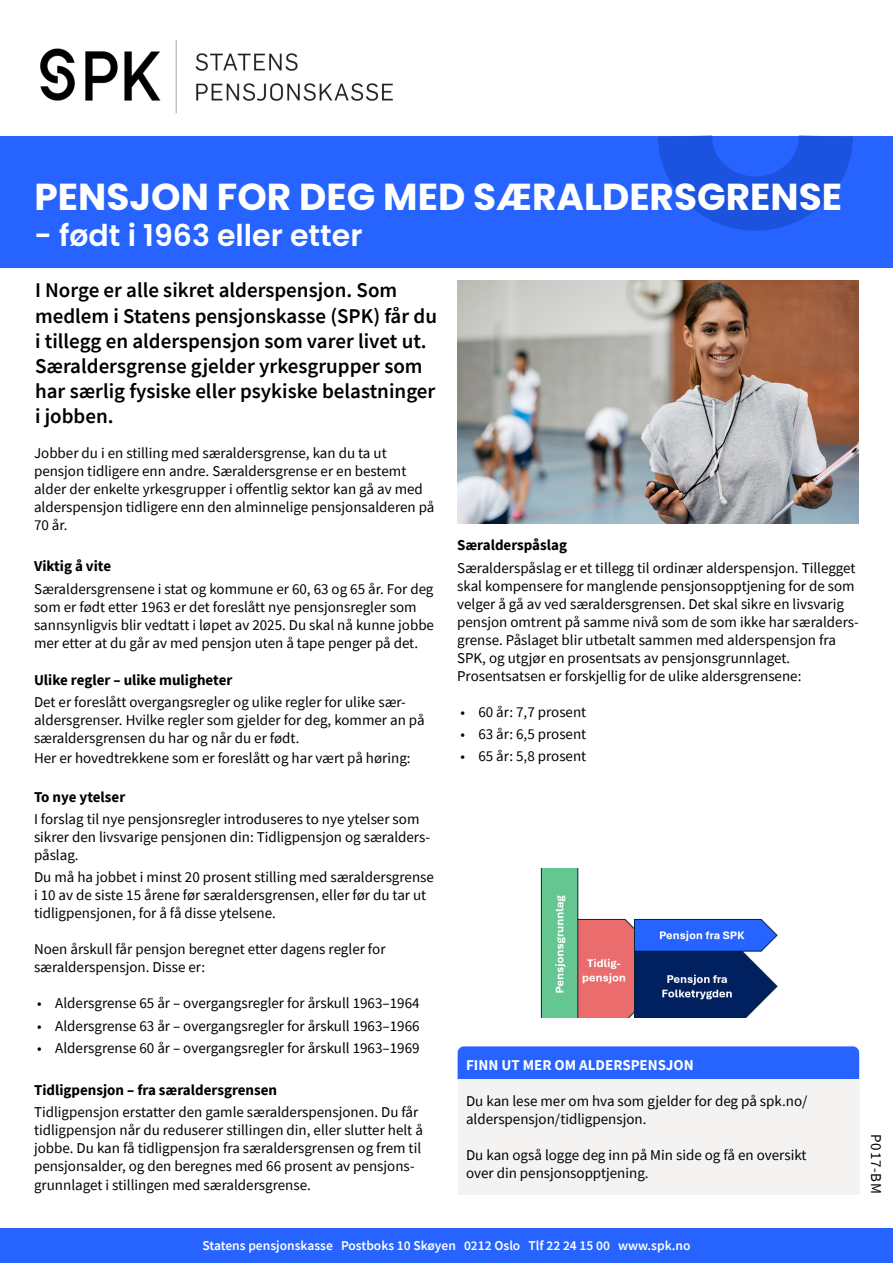
<style>
.page{position:relative;width:893px;height:1263px;background:#fff}
.page>*{position:absolute;margin:0;border:0;box-sizing:border-box;transform-origin:0 0}
.Tittel_Faktaark_Poppins_bold_30pt{font:700 37.5px "Poppins";color:#fff}
.Tittel_Faktaark_Poppins_bold_30pt-2{font:600 30px "Poppins";color:#fff}
.Ingress_Faktaark_Source_semibold_14pt{font:600 21px/25.2px "Source Sans Pro";color:#000}
.Brødtekst_Source_Regular_10pt{font:15px/18px "Source Sans Pro";color:#000}
.Tekst_grå_boks{font:15px/18px "Source Sans Pro";color:#000}
.Mellomtittel_Sort_Source_Bold_10_pt{font:700 15px "Source Sans Pro";color:#000}
.Mellomtittel_Hvit_Source_Bold_10pt{font:700 15px "Source Sans Pro";color:#fff}
.Mellomtittel_Sort_Source_Bold_10_pt-2{font:15px "Source Sans Pro";letter-spacing:.05em;color:#000}
.t1{font:600 13.5px "Source Sans Pro";color:#fff}
</style>
<div class="page">
<div style="left:0;top:1229px;width:893px;height:34px;background:#2663ff"></div>
<div style="left:0;top:136px;width:893px;height:132px;background:#2663ff"></div>
<svg style="left:658px;top:135px;width:195px;height:96px"></svg>
<img style="left:40px;top:39px;width:353px;height:75px">
<div style="left:458px;top:1046px;width:401px;height:39px;background:#2663ff;border-radius:6px"></div>
<div style="left:458px;top:1079px;width:402px;height:116px;background:#f5f3f2"></div>
<img style="left:457px;top:281px;width:402px;height:242px">
<img style="left:540px;top:868px;width:237px;height:149px">
<p class="Tittel_Faktaark_Poppins_bold_30pt" style="left:35px;top:175px;width:809px">PENSJON FOR DEG MED SÆRALDERSGRENSE</p>
<p class="Tittel_Faktaark_Poppins_bold_30pt-2" style="left:35px;top:218px;width:329px">- født i 1963 eller etter</p>
<p class="Ingress_Faktaark_Source_semibold_14pt" style="left:35px;top:278px;width:403px">I Norge er alle sikret alderspensjon. Som medlem i Statens pensjonskasse (SPK) får du i tillegg en alderspensjon som varer livet ut.<br>Særaldersgrense gjelder yrkesgrupper som har særlig fysiske eller psykiske belastninger i jobben.</p>
<p class="Brødtekst_Source_Regular_10pt" style="left:34px;top:443px;width:402px">Jobber du i en stilling med særaldersgrense, kan du ta ut pensjon tidligere enn andre. Særaldersgrense er en bestemt alder der enkelte yrkesgrupper i offentlig sektor kan gå av med alderspensjon tidligere enn den alminnelige pensjonsalderen på 70 år.</p>
<p class="Mellomtittel_Sort_Source_Bold_10_pt" style="left:34px;top:556px;width:79px">Viktig å vite</p>
<p class="Brødtekst_Source_Regular_10pt" style="left:34px;top:579px;width:402px">Særaldersgrensene i stat og kommune er 60, 63 og 65 år. For deg som er født etter 1963 er det foreslått nye pensjonsregler som sannsynligvis blir vedtatt i løpet av 2025. Du skal nå kunne jobbe mer etter at du går av med pensjon uten å tape penger på det.</p>
<p class="Mellomtittel_Sort_Source_Bold_10_pt" style="left:34px;top:670px;width:200px">Ulike regler – ulike muligheter</p>
<p class="Brødtekst_Source_Regular_10pt" style="left:34px;top:693px;width:392px">Det er foreslått overgangsregler og ulike regler for ulike sær&shy;aldersgrenser. Hvilke regler som gjelder for deg, kommer an på særaldersgrensen du har og når du er født.</p>
<p class="Brødtekst_Source_Regular_10pt" style="left:34px;top:749px;width:378px">Her er hovedtrekkene som er foreslått og har vært på høring:</p>
<p class="Mellomtittel_Sort_Source_Bold_10_pt" style="left:34px;top:787px;width:93px">To nye ytelser</p>
<p class="Brødtekst_Source_Regular_10pt" style="left:34px;top:810px;width:398px">I forslag til nye pensjonsregler introduseres to nye ytelser som sikrer den livsvarige pensjonen din: Tidligpensjon og særalders&shy;påslag.</p>
<p class="Brødtekst_Source_Regular_10pt" style="left:34px;top:868px;width:401px">Du må ha jobbet i minst 20 prosent stilling med særaldersgrense i 10 av de siste 15 årene før særaldersgrensen, eller før du tar ut tidligpensjonen, for å få disse ytelsene.</p>
<p class="Brødtekst_Source_Regular_10pt" style="left:34px;top:940px;width:353px">Noen årskull får pensjon beregnet etter dagens regler for</p>
<p class="Brødtekst_Source_Regular_10pt" style="left:34px;top:958px;width:173px">særalderspensjon. Disse er:</p>
<p class="Brødtekst_Source_Regular_10pt" style="left:37px;top:994px;width:384px">• Aldersgrense 65 år – overgangsregler for årskull 1963–1964</p>
<p class="Brødtekst_Source_Regular_10pt" style="left:37px;top:1016px;width:384px">• Aldersgrense 63 år – overgangsregler for årskull 1963–1966</p>
<p class="Brødtekst_Source_Regular_10pt" style="left:37px;top:1039px;width:384px">• Aldersgrense 60 år – overgangsregler for årskull 1963–1969</p>
<p class="Mellomtittel_Sort_Source_Bold_10_pt" style="left:34px;top:1079px;width:245px">Tidligpensjon – fra særaldersgrensen</p>
<p class="Brødtekst_Source_Regular_10pt" style="left:34px;top:1103px;width:390px">Tidligpensjon erstatter den gamle særalderspensjonen. Du får tidligpensjon når du reduserer stillingen din, eller slutter helt å jobbe. Du kan få tidligpensjon fra særaldersgrensen og frem til pensjonsalder, og den beregnes med 66 prosent av pensjons-</p>
<p class="Brødtekst_Source_Regular_10pt" style="left:34px;top:1176px;width:278px">grunnlaget i stillingen med særaldersgrense.</p>
<p class="Mellomtittel_Sort_Source_Bold_10_pt" style="left:457px;top:535px;width:111px">Særalderspåslag</p>
<p class="Brødtekst_Source_Regular_10pt" style="left:457px;top:558px;width:403px">Særalderspåslag er et tillegg til ordinær alderspensjon. Tillegget skal kompensere for manglende pensjonsopptjening for de som velger å gå av ved særaldersgrensen. Det skal sikre en livsvarig pensjon omtrent på samme nivå som de som ikke har særalders&shy;grense. Påslaget blir utbetalt sammen med alderspensjon fra SPK, og utgjør en prosentsats av pensjonsgrunnlaget.<br>Prosentsatsen er forskjellig for de ulike aldersgrensene:</p>
<p class="Brødtekst_Source_Regular_10pt" style="left:460px;top:702px;width:127px">• 60 år: 7,7 prosent</p>
<p class="Brødtekst_Source_Regular_10pt" style="left:460px;top:725px;width:127px">• 63 år: 6,5 prosent</p>
<p class="Brødtekst_Source_Regular_10pt" style="left:460px;top:747px;width:127px">• 65 år: 5,8 prosent</p>
<p class="Mellomtittel_Hvit_Source_Bold_10pt" style="left:466px;top:1055px;width:229px">FINN UT MER OM ALDERSPENSJON</p>
<p class="Tekst_grå_boks" style="left:466px;top:1092px;width:343px">Du kan lese mer om hva som gjelder for deg på spk.no/ alderspensjon/tidligpensjon.</p>
<p class="Tekst_grå_boks" style="left:466px;top:1146px;width:342px">Du kan også logge deg inn på Min side og få en oversikt over din pensjonsopptjening.</p>
<p class="Mellomtittel_Sort_Source_Bold_10_pt-2" style="left:885px;top:1134px;width:61px;rotate:90deg">P017-BM</p>
<p class="t1" style="left:202px;top:1237px;width:490px">Statens pensjonskasse Postboks 10 Skøyen 0212 Oslo Tlf 22 24 15 00 www.spk.no</p>
</div>
